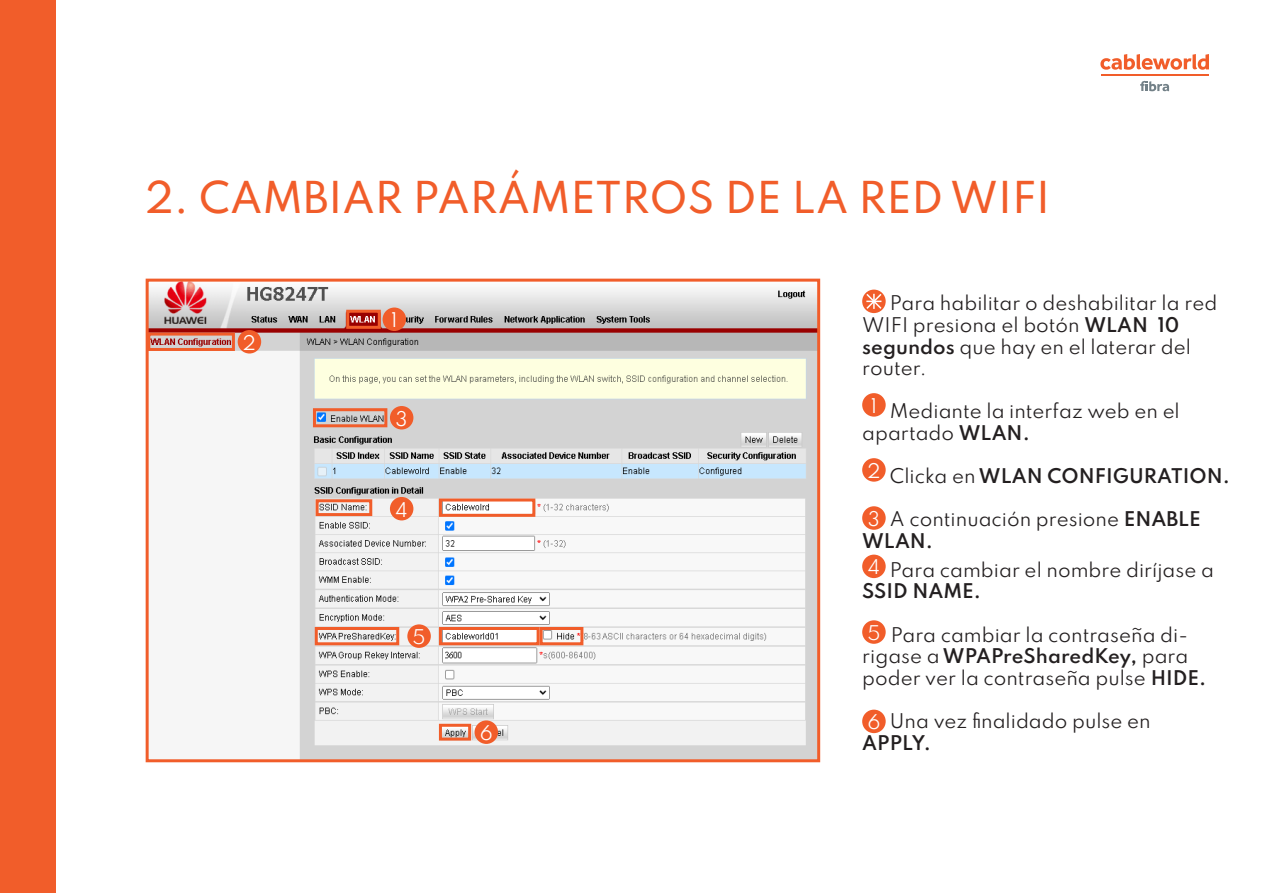
<style>
.page{position:relative;width:1263px;height:893px;background:#fff}
.page>*{position:absolute;margin:0;border:0;box-sizing:border-box;transform-origin:0 0}
.t1{font:500 39px "Spartan";color:#f15d2a}
.t2{font:18px/21.6px "Spartan";color:#231f20}
.t3{font:600 18px "Spartan";color:#231f20}
.t4{font:18px "Spartan";color:#fff}
.s1{font-weight:600}
.s2{font-weight:400}
</style>
<div class="page">
<div style="left:0;top:0;width:55px;height:893px;background:#f15d2a"></div>
<svg style="left:1100px;top:54px;width:109px;height:16px"></svg>
<hr style="left:1100px;top:75px;width:108px;height:1px;background:#f15d2a">
<svg style="left:1140px;top:81px;width:29px;height:11px"></svg>
<img style="left:150px;top:283px;width:666px;height:475px">
<div style="left:146px;top:279px;width:674px;height:483px;border:3px solid #f15d2a"></div>
<div style="left:346px;top:310px;width:35px;height:19px;border:3px solid #f15d2a"></div>
<div style="left:147px;top:333px;width:88px;height:18px;border:3px solid #f15d2a"></div>
<div style="left:316px;top:499px;width:56px;height:17px;border:3px solid #f15d2a"></div>
<div style="left:439px;top:498px;width:96px;height:19px;border:3px solid #f15d2a"></div>
<div style="left:439px;top:627px;width:101px;height:18px;border:3px solid #f15d2a"></div>
<div style="left:315px;top:627px;width:84px;height:18px;border:3px solid #f15d2a"></div>
<div style="left:313px;top:408px;width:74px;height:19px;border:3px solid #f15d2a"></div>
<div style="left:439px;top:724px;width:32px;height:17px;border:3px solid #f15d2a"></div>
<div style="left:540px;top:627px;width:43px;height:18px;border:3px solid #f15d2a"></div>
<div style="left:862px;top:393px;width:24px;height:24px;background:#f15d2a;border-radius:50%"></div>
<div style="left:862px;top:458px;width:24px;height:24px;background:#f15d2a;border-radius:50%"></div>
<div style="left:862px;top:506px;width:24px;height:24px;background:#f15d2a;border-radius:50%"></div>
<div style="left:862px;top:555px;width:24px;height:23px;background:#f15d2a;border-radius:50%"></div>
<div style="left:862px;top:620px;width:24px;height:24px;background:#f15d2a;border-radius:50%"></div>
<div style="left:862px;top:710px;width:24px;height:23px;background:#f15d2a;border-radius:50%"></div>
<svg style="left:862px;top:290px;width:24px;height:23px"></svg>
<div style="left:383px;top:308px;width:23px;height:23px;background:#f15d2a;border-radius:50%"></div>
<div style="left:238px;top:330px;width:23px;height:23px;background:#f15d2a;border-radius:50%"></div>
<div style="left:390px;top:406px;width:23px;height:23px;background:#f15d2a;border-radius:50%"></div>
<div style="left:390px;top:497px;width:23px;height:23px;background:#f15d2a;border-radius:50%"></div>
<div style="left:474px;top:720px;width:24px;height:24px;background:#f15d2a;border-radius:50%"></div>
<div style="left:407px;top:624px;width:24px;height:24px;background:#f15d2a;border-radius:50%"></div>
<svg style="left:865px;top:292px;width:18px;height:18px"></svg>
<p class="t1" style="left:146px;top:168px;width:906px">2. CAMBIAR PARÁMETROS DE LA RED WIFI</p>
<p class="t4" style="left:243px;top:329px;width:15px">2</p>
<p class="t4" style="left:391px;top:306px;width:8px">1</p>
<p class="t4" style="left:396px;top:405px;width:14px">3</p>
<p class="t4" style="left:396px;top:496px;width:14px">4</p>
<p class="t4" style="left:413px;top:623px;width:15px">5</p>
<p class="t4" style="left:480px;top:719px;width:15px">6</p>
<p class="t2" style="left:862px;top:292px;width:357px;text-indent:28px">Para habilitar o deshabilitar la red<br>WIFI presiona el botón <span class="s1">WLAN 10</span></p>
<p class="t2" style="left:862px;top:335px;width:330px"><span class="s1">segundos</span> que hay en el laterar del router.</p>
<p class="t2" style="left:890px;top:400px;width:291px">Mediante la interfaz web en el</p>
<p class="t2" style="left:862px;top:421px;width:169px">apartado <span class="s1">WLAN.</span></p>
<p class="t3" style="left:890px;top:462px;width:341px"><span class="s2">Clicka en</span> WLAN CONFIGURATION.</p>
<p class="t2" style="left:862px;top:508px;width:340px;text-indent:28px">A continuación presione <span class="s1">ENABLE<br>WLAN.</span></p>
<p class="t2" style="left:862px;top:558px;width:353px;text-indent:28px">Para cambiar el nombre diríjase a<br><span class="s1">SSID NAME.</span></p>
<p class="t2" style="left:862px;top:623px;width:346px;text-indent:29px">Para cambiar la contraseña di&shy;rigase a <span class="s1">WPAPreSharedKey,</span> para poder ver la contraseña pulse <span class="s1">HIDE.</span></p>
<p class="t2" style="left:862px;top:709px;width:290px;text-indent:28px">Una vez finalidado pulse en<br><span class="s1">APPLY.</span></p>
<p class="t4" style="left:871px;top:392px;width:8px">1</p>
<p class="t4" style="left:867px;top:457px;width:15px">2</p>
<p class="t4" style="left:868px;top:505px;width:14px">3</p>
<p class="t4" style="left:868px;top:553px;width:14px">4</p>
<p class="t4" style="left:867px;top:619px;width:15px">5</p>
<p class="t4" style="left:867px;top:708px;width:15px">6</p>
</div>
